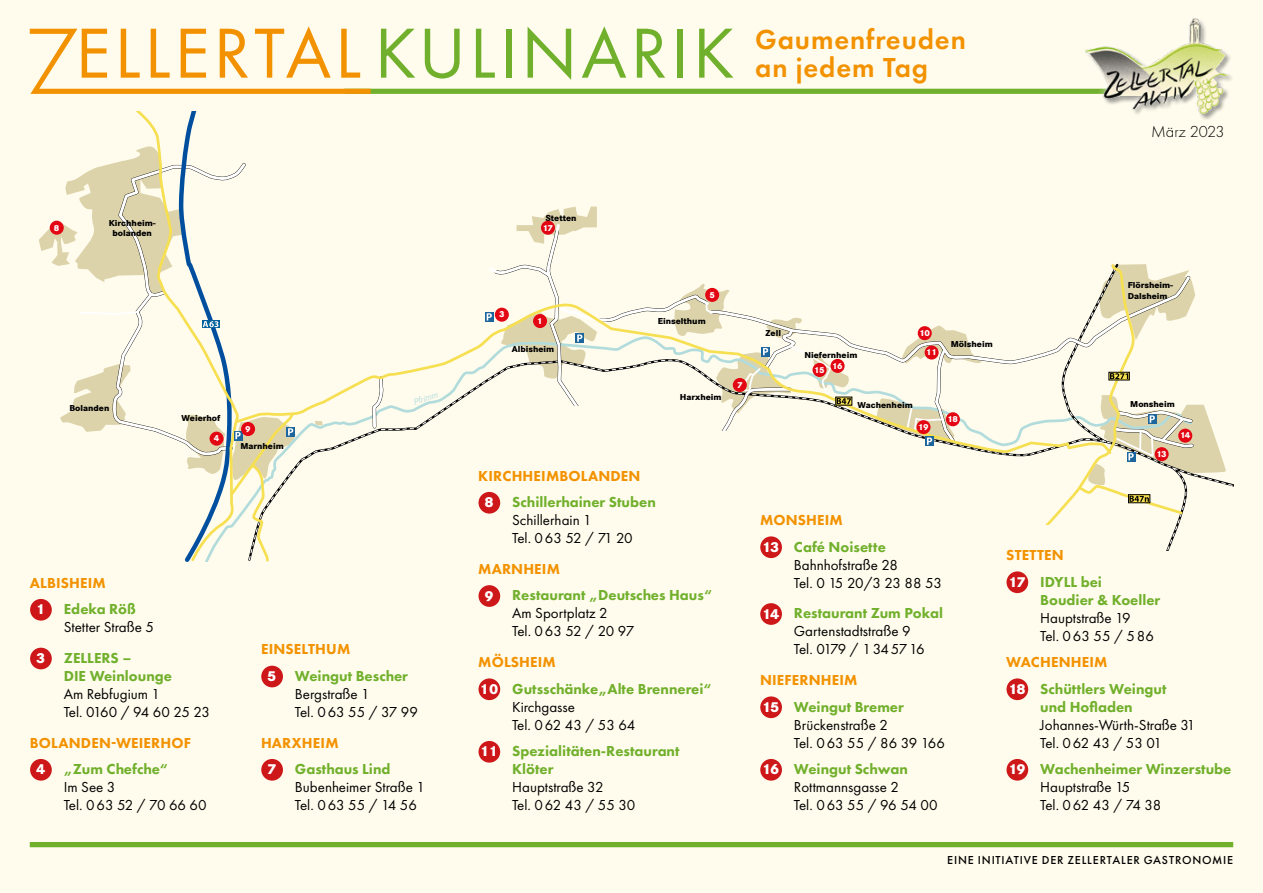
<style>
.page{position:relative;width:1263px;height:893px;background:#fffced}
.page>*{position:absolute;margin:0;border:0;box-sizing:border-box;transform-origin:0 0}
.t1{font:73.35px "Futura PT";letter-spacing:.05em;color:#71b02c}
.t2{font:600 28.5px "Futura PT";letter-spacing:.03em;color:#f39200}
.t3{font:300 16.5px "Futura PT";letter-spacing:-.01em;color:#000}
.t4{font:15px/18px "Futura PT";color:#000}
.t5{font:800 15px/26.5px "Futura PT";color:#71b02c}
.t6{font:800 15px/26.5px "Futura PT";letter-spacing:.01em;color:#f39200}
.t7{font:500 12px "Futura PT";letter-spacing:.07em;color:#000}
.t8{font:800 9px/10.8px "Corporate S Pro";color:#000}
.t9{font:800 9px "Corporate S Pro";letter-spacing:-.075em;color:#fff}
.t10{font:italic 9px "Corporate S";color:#b2dcdc}
.s1{color:#f39200}
.s2{font-family:"Corporate S Pro";color:#fff}
.s3{color:#71b02c}
.s4{font-family:"Corporate S Pro";font-weight:800;color:#fff}
.s5{font-weight:800;color:#71b02c}
</style>
<div class="page">
<div style="left:344px;top:89px;width:793px;height:5px;background:#71b02c"></div>
<svg style="left:30px;top:29px;width:341px;height:65px"></svg>
<div style="left:1079px;top:11px;width:156px;height:111px;background:#fffced"></div>
<img style="left:1081px;top:18px;width:151px;height:102px">
<svg style="left:296px;top:339px;width:190px;height:127px"></svg>
<div style="left:485px;top:312px;width:9px;height:10px;background:#1c659d"></div>
<svg style="left:486px;top:207px;width:740px;height:352px"></svg>
<svg style="left:39px;top:111px;width:257px;height:450px"></svg>
<div style="left:553px;top:431px;width:196px;height:159px;background:#fffced"></div>
<div style="left:556px;top:406px;width:64px;height:41px;background:#fffced"></div>
<div style="left:1011px;top:551px;width:252px;height:158px;background:#fffced"></div>
<div style="left:1015px;top:525px;width:84px;height:41px;background:#fffced"></div>
<div style="left:30px;top:599px;width:22px;height:22px;background:#cd1719;border-radius:50%"></div>
<div style="left:30px;top:648px;width:22px;height:21px;background:#cd1719;border-radius:50%"></div>
<div style="left:30px;top:759px;width:22px;height:22px;background:#cd1719;border-radius:50%"></div>
<div style="left:261px;top:666px;width:22px;height:21px;background:#cd1719;border-radius:50%"></div>
<div style="left:261px;top:759px;width:22px;height:22px;background:#cd1719;border-radius:50%"></div>
<div style="left:478px;top:492px;width:22px;height:22px;background:#cd1719;border-radius:50%"></div>
<div style="left:478px;top:585px;width:22px;height:22px;background:#cd1719;border-radius:50%"></div>
<div style="left:478px;top:678px;width:22px;height:22px;background:#cd1719;border-radius:50%"></div>
<div style="left:478px;top:741px;width:22px;height:22px;background:#cd1719;border-radius:50%"></div>
<div style="left:760px;top:536px;width:22px;height:22px;background:#cd1719;border-radius:50%"></div>
<div style="left:760px;top:603px;width:22px;height:22px;background:#cd1719;border-radius:50%"></div>
<div style="left:760px;top:696px;width:22px;height:22px;background:#cd1719;border-radius:50%"></div>
<div style="left:760px;top:759px;width:22px;height:22px;background:#cd1719;border-radius:50%"></div>
<div style="left:925px;top:346px;width:14px;height:14px;background:#e30613;border-radius:50%"></div>
<div style="left:1155px;top:447px;width:14px;height:14px;background:#e30613;border-radius:50%"></div>
<div style="left:533px;top:314px;width:14px;height:14px;background:#e30613;border-radius:50%"></div>
<div style="left:210px;top:432px;width:14px;height:14px;background:#e30613;border-radius:50%"></div>
<div style="left:50px;top:221px;width:14px;height:14px;background:#e30613;border-radius:50%"></div>
<div style="left:541px;top:221px;width:14px;height:14px;background:#e30613;border-radius:50%"></div>
<div style="left:495px;top:308px;width:14px;height:14px;background:#e30613;border-radius:50%"></div>
<div style="left:30px;top:842px;width:1203px;height:5px;background:#71b02c"></div>
<div style="left:946px;top:412px;width:14px;height:14px;background:#e30613;border-radius:50%"></div>
<div style="left:733px;top:378px;width:14px;height:14px;background:#e30613;border-radius:50%"></div>
<div style="left:830px;top:359px;width:14px;height:14px;background:#e30613;border-radius:50%"></div>
<div style="left:1006px;top:571px;width:22px;height:22px;background:#cd1719;border-radius:50%"></div>
<div style="left:1006px;top:678px;width:22px;height:22px;background:#cd1719;border-radius:50%"></div>
<div style="left:1006px;top:759px;width:22px;height:22px;background:#cd1719;border-radius:50%"></div>
<div style="left:1178px;top:429px;width:14px;height:14px;background:#e30613;border-radius:50%"></div>
<div style="left:918px;top:326px;width:14px;height:14px;background:#e30613;border-radius:50%"></div>
<div style="left:916px;top:420px;width:14px;height:14px;background:#e30613;border-radius:50%"></div>
<div style="left:705px;top:288px;width:14px;height:14px;background:#e30613;border-radius:50%"></div>
<div style="left:241px;top:422px;width:14px;height:14px;background:#e30613;border-radius:50%"></div>
<div style="left:812px;top:363px;width:14px;height:14px;background:#e30613;border-radius:50%"></div>
<h1 class="t1" style="left:75px;top:10px;width:661px"><span class="s1">ELLERTAL</span> KULINARIK</h1>
<h2 class="t2" style="left:755px;top:21px;width:212px">Gaumenfreuden</h2>
<h2 class="t2" style="left:755px;top:50px;width:174px">an jedem Tag</h2>
<p class="t3" style="left:1151px;top:123px;width:75px">März 2023</p>
<p class="t8" style="left:545px;top:212px;width:33px">Stetten</p>
<p class="t8" style="left:109px;top:216px;width:48px;text-align:center">Kirchheim&shy;bolanden</p>
<p class="t9" style="left:54px;top:220px;width:7px">8</p>
<p class="t9" style="left:543px;top:220px;width:12px">17</p>
<p class="t8" style="left:69px;top:402px;width:41px">Bolanden</p>
<p class="t8" style="left:181px;top:412px;width:40px">Weierhof</p>
<p class="t9" style="left:214px;top:431px;width:7px">4</p>
<p class="t9" style="left:245px;top:422px;width:7px">9</p>
<p class="t8" style="left:240px;top:439px;width:45px">Marnheim</p>
<p class="t10" style="left:412px;top:396px;width:27px;rotate:-17deg">Pfrimm</p>
<p class="t6" style="left:36px;top:569px;width:101px;text-indent:-6px">ALBISHEIM<br><span class="s2">1</span> <span class="s3">Edeka Röß</span></p>
<p class="t4" style="left:36px;top:612px;width:120px;line-height:30.8px;text-indent:28px">Stetter Straße 5<br><span class="s4">3</span> <span class="s5">ZELLERS –</span></p>
<p class="t5" style="left:64px;top:662px;width:110px">DIE Weinlounge</p>
<p class="t4" style="left:64px;top:685px;width:148px">Am Rebfugium 1<br>Tel. 0160 / 94 60 25 23</p>
<p class="t6" style="left:36px;top:729px;width:157px;text-indent:-6px">BOLANDEN-WEIERHOF<br><span class="s2">4</span> <span class="s3">„Zum Chefche“</span></p>
<p class="t4" style="left:64px;top:778px;width:144px">Im See 3<br>Tel. 063 52 / 70 66 60</p>
<p class="t5" style="left:267px;top:636px;width:142px;text-indent:-6px"><span class="s1">EINSELTHUM<br></span><span class="s2">5</span> Weingut Bescher</p>
<p class="t4" style="left:295px;top:685px;width:125px">Bergstraße 1<br>Tel. 063 55 / 37 99</p>
<p class="t5" style="left:267px;top:729px;width:125px;text-indent:-6px"><span class="s1">HARXHEIM<br></span><span class="s2">7</span> Gasthaus Lind</p>
<p class="t4" style="left:295px;top:778px;width:131px">Bubenheimer Straße 1<br>Tel. 063 55 / 14 56</p>
<p class="t9" style="left:499px;top:307px;width:7px">3</p>
<p class="t9" style="left:537px;top:314px;width:7px">1</p>
<p class="t8" style="left:512px;top:343px;width:44px">Albisheim</p>
<p class="t9" style="left:709px;top:287px;width:7px">5</p>
<p class="t8" style="left:658px;top:315px;width:49px">Einselthum</p>
<p class="t8" style="left:680px;top:391px;width:43px">Harxheim</p>
<p class="t9" style="left:737px;top:378px;width:7px">7</p>
<p class="t5" style="left:484px;top:462px;width:173px;text-indent:-6px"><span class="s1">KIRCHHEIMBOLANDEN<br></span><span class="s2">8</span> Schillerhainer Stuben</p>
<p class="t4" style="left:512px;top:511px;width:122px">Schillerhain 1<br>Tel. 063 52 / 71 20</p>
<p class="t5" style="left:484px;top:555px;width:229px;text-indent:-6px"><span class="s1">MARNHEIM<br></span><span class="s2">9</span> Restaurant „Deutsches Haus“</p>
<p class="t4" style="left:512px;top:604px;width:124px">Am Sportplatz 2<br>Tel. 063 52 / 20 97</p>
<p class="t5" style="left:478px;top:649px;width:235px"><span class="s1">MÖLSHEIM<br></span><span class="s2">10</span> Gutsschänke„Alte Brennerei“</p>
<p class="t4" style="left:512px;top:698px;width:125px">Kirchgasse<br>Tel. 062 43 / 53 64</p>
<p class="t5" style="left:512px;top:742px;width:169px;line-height:18px;text-indent:-32px"><span class="s2">11</span> Spezialitäten-Restaurant<br>Klöter</p>
<p class="t4" style="left:512px;top:778px;width:125px">Hauptstraße 32<br>Tel. 062 43 / 55 30</p>
<p class="t8" style="left:766px;top:327px;width:17px">Zell</p>
<p class="t8" style="left:804px;top:349px;width:54px">Niefernheim</p>
<p class="t9" style="left:814px;top:362px;width:12px">15</p>
<p class="t9" style="left:832px;top:358px;width:12px">16</p>
<p class="t9" style="left:919px;top:326px;width:12px">10</p>
<p class="t9" style="left:926px;top:345px;width:12px">11</p>
<p class="t8" style="left:951px;top:338px;width:43px">Mölsheim</p>
<p class="t8" style="left:1128px;top:279px;width:47px">Flörsheim-<br>Dalsheim</p>
<p class="t8" style="left:857px;top:399px;width:57px">Wachenheim</p>
<p class="t8" style="left:1130px;top:398px;width:46px">Monsheim</p>
<p class="t9" style="left:918px;top:420px;width:12px">19</p>
<p class="t9" style="left:948px;top:412px;width:12px">18</p>
<p class="t9" style="left:1156px;top:447px;width:12px">13</p>
<p class="t9" style="left:1180px;top:428px;width:12px">14</p>
<p class="t5" style="left:760px;top:507px;width:127px"><span class="s1">MONSHEIM<br></span><span class="s2">13</span> Café Noisette</p>
<p class="t4" style="left:794px;top:556px;width:150px">Bahnhofstraße 28<br>Tel. 0 15 20/3 23 88 53</p>
<p class="t4" style="left:794px;top:604px;width:151px;text-indent:-32px"><span class="s4">14</span> <span class="s5">Restaurant Zum Pokal<br></span>Gartenstadtstraße 9<br>Tel. 0179 / 1 34 57 16</p>
<p class="t5" style="left:760px;top:667px;width:145px"><span class="s1">NIEFERNHEIM<br></span><span class="s2">15</span> Weingut Bremer</p>
<p class="t4" style="left:794px;top:716px;width:152px">Brückenstraße 2<br>Tel. 063 55 / 86 39 166</p>
<p class="t4" style="left:794px;top:760px;width:145px;text-indent:-32px"><span class="s4">16</span> <span class="s5">Weingut Schwan<br></span>Rottmannsgasse 2<br>Tel. 063 55 / 96 54 00</p>
<p class="t5" style="left:1006px;top:542px;width:97px"><span class="s1">STETTEN<br></span><span class="s2">17</span> IDYLL bei</p>
<p class="t5" style="left:1040px;top:586px;width:122px">Boudier &amp; Koeller</p>
<p class="t4" style="left:1040px;top:609px;width:115px">Hauptstraße 19<br>Tel. 063 55 / 586</p>
<p class="t5" style="left:1006px;top:649px;width:162px"><span class="s1">WACHENHEIM<br></span><span class="s2">18</span> Schüttlers Weingut</p>
<p class="t5" style="left:1040px;top:693px;width:94px">und Hofladen</p>
<p class="t4" style="left:1040px;top:716px;width:157px">Johannes-Würth-Straße 31<br>Tel. 062 43 / 53 01</p>
<p class="t4" style="left:1040px;top:760px;width:193px;text-indent:-32px"><span class="s4">19</span> <span class="s5">Wachenheimer Winzerstube<br></span>Hauptstraße 15<br>Tel. 062 43 / 74 38</p>
<p class="t7" style="left:947px;top:853px;width:287px">EINE INITIATIVE DER ZELLERTALER GASTRONOMIE</p>
</div>
